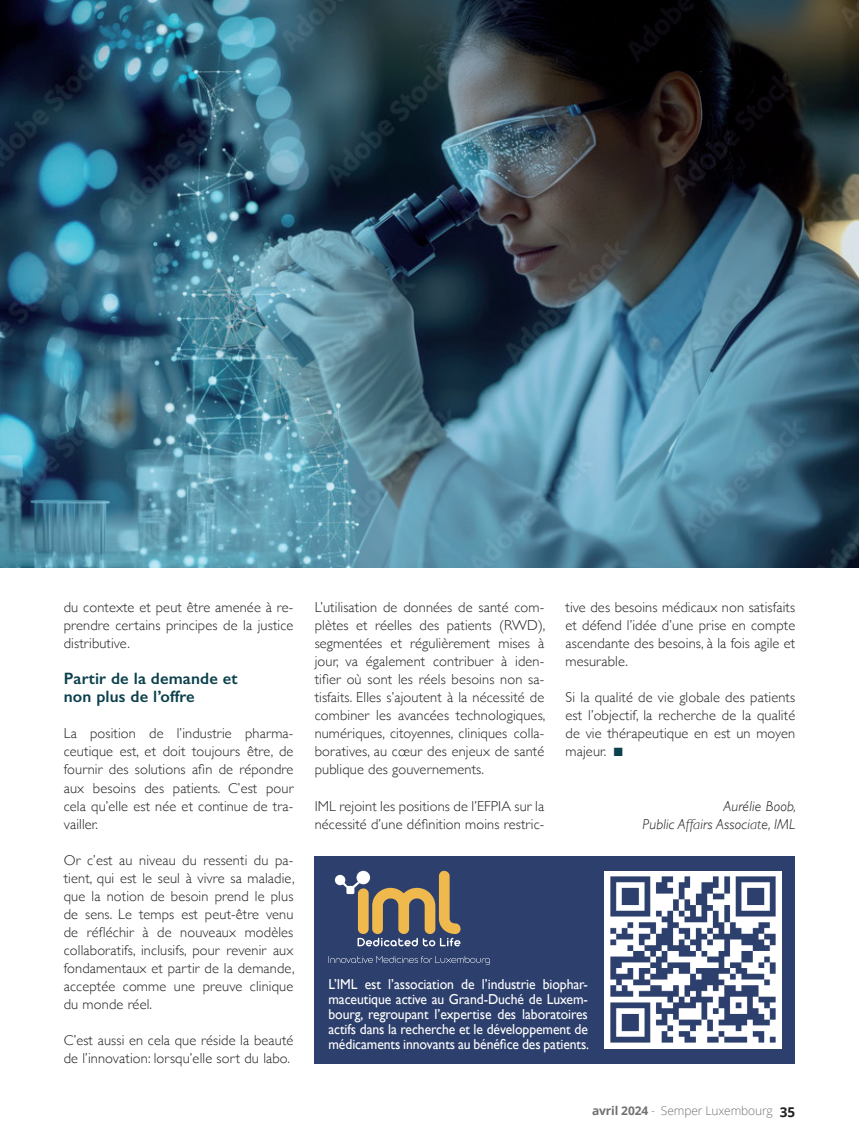
<style>
.page{position:relative;width:859px;height:1136px;background:#fff}
.page>*{position:absolute;margin:0;border:0;box-sizing:border-box;transform-origin:0 0}
.t1{font:600 16.5px/18px "Gill Sans";letter-spacing:.01em;color:#0b404c}
.t2{font:300 14.4px/18px "Gill Sans";letter-spacing:.01em;color:#231f20;text-align:justify}
.t3{font:14.4px/15px "Gill Sans";letter-spacing:-.005em;color:#fff;text-align:justify;scale:.95 1}
.t4{font:italic 300 14.4px/18px "Gill Sans";letter-spacing:.01em;color:#231f20;text-align:right}
.t5{font:300 12px "Open Sans";letter-spacing:-.01em;color:#727172}
.s1{color:#0b404c}
.s2{font-weight:700}
.s3{font-weight:700;font-size:13.5px;color:#231f20}
</style>
<div class="page">
<img style="left:0;top:0;width:859px;height:568px">
<div style="left:315px;top:855px;width:480px;height:208px;background:#2d3f6c"></div>
<svg style="left:335px;top:870px;width:125px;height:76px"></svg>
<div style="left:356px;top:870px;width:14px;height:14px;background:#fff;border-radius:50%"></div>
<svg style="left:328px;top:956px;width:162px;height:8px"></svg>
<img style="left:604px;top:871px;width:178px;height:177px">
<p class="t2" style="left:64px;top:598px;width:231px">du contexte et peut être amenée à re&shy;prendre certains principes de la justice distributive.</p>
<p class="t1" style="left:64px;top:669px;width:175px">Partir de la demande et non plus de l’offre</p>
<p class="t2" style="left:64px;top:724px;width:231px">La position de l’industrie pharma&shy;ceutique est, et doit toujours être, de fournir des solutions afin de répondre aux besoins des patients. C’est pour cela qu’elle est née et continue de tra&shy;vailler.</p>
<p class="t2" style="left:64px;top:850px;width:232px">Or c’est au niveau du ressenti du pa&shy;tient, qui est le seul à vivre sa maladie, que la notion de besoin prend le plus de sens. Le temps est peut-être venu de réfléchir à de nouveaux modèles collaboratifs, inclusifs, pour revenir aux fondamentaux et partir de la demande, acceptée comme une preuve clinique du monde réel.</p>
<p class="t2" style="left:64px;top:1030px;width:231px">C’est aussi en cela que réside la beauté de l’innovation: lorsqu’elle sort du labo.</p>
<p class="t2" style="left:315px;top:598px;width:232px">L’utilisation de données de santé com&shy;plètes et réelles des patients (RWD), segmentées et régulièrement mises à jour, va également contribuer à iden&shy;tifier où sont les réels besoins non sa&shy;tisfaits. Elles s’ajoutent à la nécessité de combiner les avancées technologiques, numériques, citoyennes, cliniques colla&shy;boratives, au cœur des enjeux de santé publique des gouvernements.</p>
<p class="t2" style="left:315px;top:796px;width:231px">IML rejoint les positions de l’EFPIA sur la nécessité d’une définition moins restric-</p>
<p class="t2" style="left:566px;top:598px;width:231px">tive des besoins médicaux non satisfaits et défend l’idée d’une prise en compte ascendante des besoins, à la fois agile et mesurable.</p>
<p class="t2" style="left:566px;top:688px;width:231px">Si la qualité de vie globale des patients est l’objectif, la recherche de la qualité de vie thérapeutique en est un moyen majeur. <span class="s1">■</span></p>
<p class="t4" style="left:643px;top:796px;width:155px">Aurélie Boob,<br>Public Affairs Associate, IML</p>
<p class="t3" style="left:328px;top:976px;width:276px">L’IML est l’association de l’industrie biophar&shy;maceutique active au Grand-Duché de Luxem&shy;bourg, regroupant l’expertise des laboratoires actifs dans la recherche et le développement de médicaments innovants au bénéfice des patients.</p>
<p class="t5" style="left:592px;top:1102px;width:205px"><span class="s2">avril 2024</span> - Semper Luxembourg <span class="s3">35</span></p>
</div>
